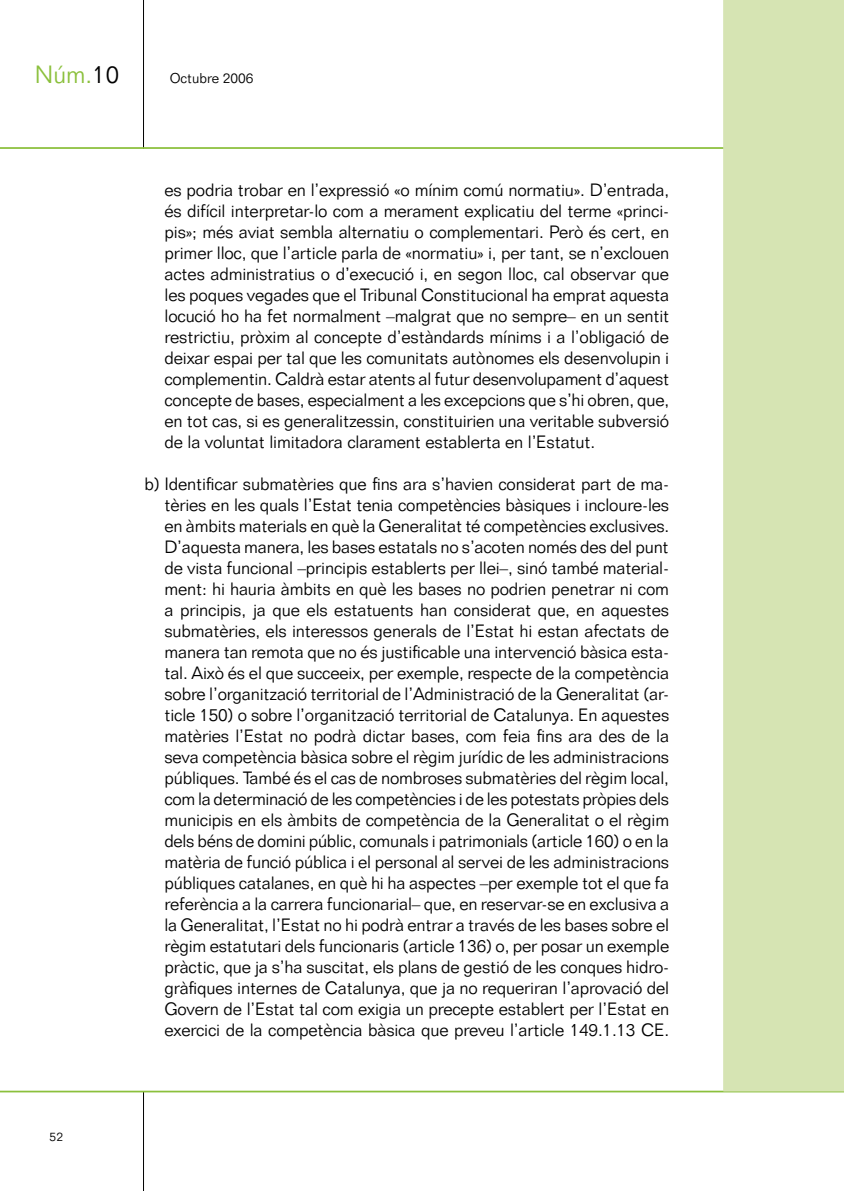
<style>
.page{position:relative;width:844px;height:1191px;background:#fff}
.page>*{position:absolute;margin:0;border:0;box-sizing:border-box;transform-origin:0 0}
.t1{font:300 24.5px "Folio BT";color:#8bc03c}
._00_Cos_de_text{font:300 17.5px/21px "Folio BT";letter-spacing:-.01em;color:#000;text-align:justify}
.t2{font:300 14px "Folio BT";color:#000}
.t3{font:300 12.25px "Folio BT";color:#000}
.s1{color:#000}
</style>
<div class="page">
<hr style="left:143px;top:0;width:1px;height:149px;background:#000">
<hr style="left:0;top:147px;width:843px;height:2px;background:#8bc03c">
<hr style="left:143px;top:1091px;width:1px;height:100px;background:#000">
<hr style="left:0;top:1090px;width:843px;height:2px;background:#8bc03c">
<div style="left:723px;top:0;width:120px;height:1091px;background:#d6e4b3"></div>
<svg style="left:843px;top:0;width:1px;height:1092px"></svg>
<h1 class="t1" style="left:35px;top:59px;width:86px">Núm.<span class="s1">10</span></h1>
<p class="t2" style="left:170px;top:69px;width:85px">Octubre 2006</p>
<p class="t3" style="left:50px;top:1129px;width:15px">52</p>
<p class="_00_Cos_de_text" style="left:164px;top:179px;width:506px">es podria trobar en l’expressió «o mínim comú normatiu». D’entrada, és difícil interpretar-lo com a merament explicatiu del terme «princi&shy;pis»; més aviat sembla alternatiu o complementari. Però és cert, en primer lloc, que l’article parla de «normatiu» i, per tant, se n’exclouen actes administratius o d’execució i, en segon lloc, cal observar que les poques vegades que el Tribunal Constitucional ha emprat aquesta locució ho ha fet normalment –malgrat que no sempre– en un sentit restrictiu, pròxim al concepte d’estàndards mínims i a l’obligació de deixar espai per tal que les comunitats autònomes els desenvolupin i complementin. Caldrà estar atents al futur desenvolupament d’aquest concepte de bases, especialment a les excepcions que s’hi obren, que, en tot cas, si es generalitzessin, constituirien una veritable subversió de la voluntat limitadora clarament establerta en l’Estatut.</p>
<p class="_00_Cos_de_text" style="left:164px;top:473px;width:506px;text-indent:-20px">b) Identificar submatèries que fins ara s’havien considerat part de ma&shy;tèries en les quals l’Estat tenia competències bàsiques i incloure-les en àmbits materials en què la Generalitat té competències exclusives.<br>D’aquesta manera, les bases estatals no s’acoten només des del punt de vista funcional –principis establerts per llei–, sinó també material&shy;ment: hi hauria àmbits en què les bases no podrien penetrar ni com a principis, ja que els estatuents han considerat que, en aquestes submatèries, els interessos generals de l’Estat hi estan afectats de manera tan remota que no és justificable una intervenció bàsica esta&shy;tal. Això és el que succeeix, per exemple, respecte de la competència sobre l’organització territorial de l’Administració de la Generalitat (ar&shy;ticle 150) o sobre l’organització territorial de Catalunya. En aquestes matèries l’Estat no podrà dictar bases, com feia fins ara des de la seva competència bàsica sobre el règim jurídic de les administracions públiques. També és el cas de nombroses submatèries del règim local, com la determinació de les competències i de les potestats pròpies dels municipis en els àmbits de competència de la Generalitat o el règim dels béns de domini públic, comunals i patrimonials (article 160) o en la matèria de funció pública i el personal al servei de les administracions públiques catalanes, en què hi ha aspectes –per exemple tot el que fa referència a la carrera funcionarial– que, en reservar-se en exclusiva a la Generalitat, l’Estat no hi podrà entrar a través de les bases sobre el règim estatutari dels funcionaris (article 136) o, per posar un exemple pràctic, que ja s’ha suscitat, els plans de gestió de les conques hidro&shy;gràfiques internes de Catalunya, que ja no requeriran l’aprovació del Govern de l’Estat tal com exigia un precepte establert per l’Estat en exercici de la competència bàsica que preveu l’article 149.1.13 CE.</p>
</div>
